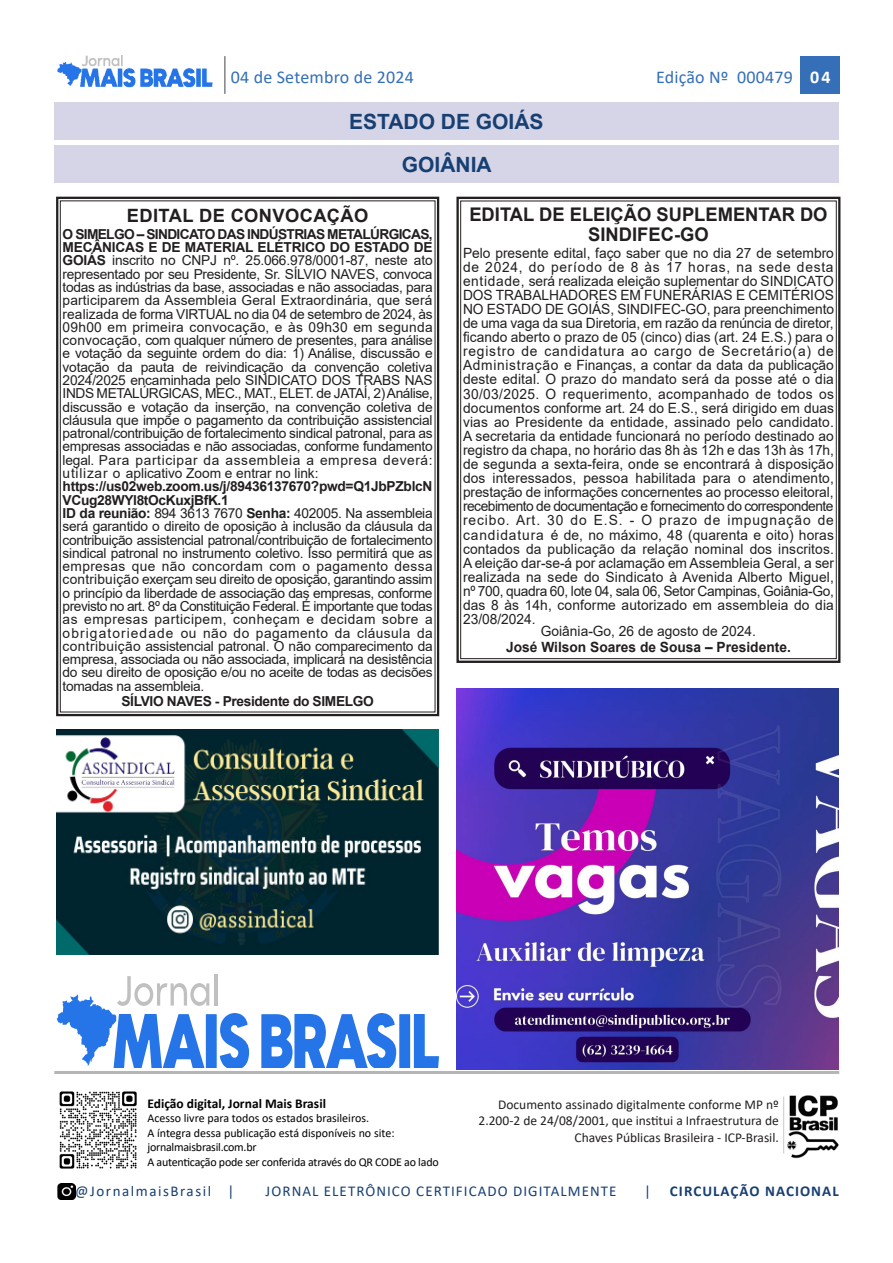
<style>
.page{position:relative;width:893px;height:1263px;background:#fff}
.page>*{position:absolute;margin:0;border:0;box-sizing:border-box;transform-origin:0 0}
.t1{font:700 21px/43px "Arial";color:#173f72;text-align:center}
.t2{font:700 18.75px/20.2px "Arial";color:#231f20;text-align:center}
.t3{font:700 18.3px "Arial";letter-spacing:.02em;color:#231f20}
.t4{font:18px "Calibri";letter-spacing:.01em;color:#346fb7}
.t5{font:15px "Calibri";letter-spacing:.07em;color:#173f72}
.t6{font:15px "Calibri";letter-spacing:.105em;color:#173f72}
.t7{font:700 15px "Calibri";letter-spacing:.07em;color:#173f72}
.t8{font:14.1px/14.1px "Arial";letter-spacing:.01em;color:#231f20;text-align:justify}
.t9{font:700 14.1px "Arial";color:#231f20}
.t10{font:13.8px/13.4px "Arial";letter-spacing:-.025em;color:#231f20;text-align:justify}
.t11{font:700 13.8px "Arial";letter-spacing:-.025em;color:#231f20}
.t12{font:13.5px/16.2px "Calibri";color:#231f20;text-align:right}
.t13{font:700 13.5px "Calibri";color:#000}
.t14{font:12px/14.4px "Calibri";letter-spacing:-.01em;color:#000}
.s1{font-weight:700;color:#fff}
.s2{font-weight:700}
</style>
<div class="page">
<div style="left:800px;top:56px;width:40px;height:38px;background:#346fb7"></div>
<hr style="left:224px;top:56px;width:2px;height:38px;background:#808285">
<img style="left:57px;top:56px;width:156px;height:32px">
<img style="left:59px;top:1091px;width:78px;height:78px">
<img style="left:57px;top:1184px;width:18px;height:16px">
<hr style="left:54px;top:1071px;width:785px;height:3px;background:#b5b6b6">
<img style="left:783px;top:1095px;width:56px;height:64px">
<hr style="left:783px;top:1096px;width:1px;height:57px;background:#c7c7d9">
<div style="left:54px;top:102px;width:785px;height:38px;background:#d5d5e7"></div>
<div style="left:54px;top:145px;width:785px;height:38px;background:#d5d5e7"></div>
<div style="left:56px;top:197px;width:383px;height:519px;border:2px solid #231f20"></div>
<img style="left:56px;top:729px;width:383px;height:226px">
<hr style="left:214px;top:974px;width:3px;height:31px;background:#c0c0c0">
<svg style="left:57px;top:976px;width:192px;height:92px"></svg>
<svg style="left:261px;top:1013px;width:178px;height:55px"></svg>
<img style="left:457px;top:688px;width:382px;height:382px">
<div style="left:456px;top:197px;width:384px;height:466px;border:2px solid #231f20"></div>
<h3 class="t4" style="left:231px;top:65px;width:184px">04 de Setembro de 2024</h3>
<h3 class="t4" style="left:656px;top:65px;width:176px">Edição Nº 000479 <span class="s1">04</span></h3>
<h1 class="t1" style="left:349px;top:100px;width:196px">ESTADO DE GOIÁS<br>GOIÂNIA</h1>
<h3 class="t3" style="left:127px;top:203px;width:243px">EDITAL DE CONVOCAÇÃO</h3>
<p class="t10" style="left:63px;top:227px;width:372px"><span class="s2">O SIMELGO – SINDICATO DAS INDÚSTRIAS METALÚRGICAS, MECÂNICAS E DE MATERIAL ELÉTRICO DO ESTADO DE GOIÁS</span> inscrito no CNPJ nº. 25.066.978/0001-87, neste ato representado por seu Presidente, Sr. SÍLVIO NAVES, convoca todas as indústrias da base, associadas e não associadas, para participarem da Assembleia Geral Extraordinária, que será realizada de forma VIRTUAL no dia 04 de setembro de 2024, às 09h00 em primeira convocação, e às 09h30 em segunda convocação, com qualquer número de presentes, para análise e votação da seguinte ordem do dia: 1) Análise, discussão e votação da pauta de reivindicação da convenção coletiva 2024/2025 encaminhada pelo SINDICATO DOS TRABS NAS INDS METALÚRGICAS, MEC., MAT., ELET. de JATAÍ, 2) Análise, discussão e votação da inserção, na convenção coletiva de cláusula que impõe o pagamento da contribuição assistencial patronal/contribuição de fortalecimento sindical patronal, para as empresas associadas e não associadas, conforme fundamento legal. Para participar da assembleia a empresa deverá: utilizar o aplicativo Zoom e entrar no link:</p>
<p class="t10" style="left:63px;top:480px;width:372px;text-align:left"><span class="s2">https://us02web.zoom.us/j/89436137670?pwd=Q1JbPZblcN VCug28WYl8tOcKuxjBfK.1<br>ID da reunião:</span> 894 3613 7670 <span class="s2">Senha:</span> 402005. Na assembleia será garantido o direito de oposição à inclusão da cláusula da contribuição assistencial patronal/contribuição de fortalecimento sindical patronal no instrumento coletivo. Isso permitirá que as empresas que não concordam com o pagamento dessa contribuição exerçam seu direito de oposição, garantindo assim o princípio da liberdade de associação das empresas, conforme previsto no art. 8º da Constituição Federal. É importante que todas as empresas participem, conheçam e decidam sobre a obrigatoriedade ou não do pagamento da cláusula da contribuição assistencial patronal. O não comparecimento da empresa, associada ou não associada, implicará na desistência do seu direito de oposição e/ou no aceite de todas as decisões tomadas na assembleia.</p>
<p class="t11" style="left:121px;top:692px;width:254px">SÍLVIO NAVES - Presidente do SIMELGO</p>
<h2 class="t2" style="left:469px;top:204px;width:360px">EDITAL DE ELEIÇÃO SUPLEMENTAR DO<br>SINDIFEC-GO</h2>
<p class="t8" style="left:463px;top:245px;width:373px">Pelo presente edital, faço saber que no dia 27 de setembro de 2024, do período de 8 às 17 horas, na sede desta entidade, será realizada eleição suplementar do SINDICATO DOS TRABALHADORES EM FUNERÁRIAS E CEMITÉRIOS NO ESTADO DE GOIÁS, SINDIFEC-GO, para preenchimento de uma vaga da sua Diretoria, em razão da renúncia de diretor, ficando aberto o prazo de 05 (cinco) dias (art. 24 E.S.) para o registro de candidatura ao cargo de Secretário(a) de Administração e Finanças, a contar da data da publicação deste edital. O prazo do mandato será da posse até o dia 30/03/2025. O requerimento, acompanhado de todos os documentos conforme art. 24 do E.S., será dirigido em duas vias ao Presidente da entidade, assinado pelo candidato.<br>A secretaria da entidade funcionará no período destinado ao registro da chapa, no horário das 8h às 12h e das 13h às 17h, de segunda a sexta-feira, onde se encontrará à disposição dos interessados, pessoa habilitada para o atendimento, prestação de informações concernentes ao processo eleitoral, recebimento de documentação e fornecimento do correspondente recibo. Art. 30 do E.S. - O prazo de impugnação de candidatura é de, no máximo, 48 (quarenta e oito) horas contados da publicação da relação nominal dos inscritos.<br>A eleição dar-se-á por aclamação em Assembleia Geral, a ser realizada na sede do Sindicato à Avenida Alberto Miguel, nº 700, quadra 60, lote 04, sala 06, Setor Campinas, Goiânia-Go, das 8 às 14h, conforme autorizado em assembleia do dia 23/08/2024.</p>
<p class="t8" style="left:541px;top:624px;width:217px">Goiânia-Go, 26 de agosto de 2024.</p>
<p class="t9" style="left:506px;top:637px;width:286px">José Wilson Soares de Sousa – Presidente.</p>
<p class="t13" style="left:147px;top:1094px;width:180px">Edição digital, Jornal Mais Brasil</p>
<p class="t14" style="left:147px;top:1111px;width:293px">Acesso livre para todos os estados brasileiros.<br>A íntegra dessa publicação está disponíveis no site: jornalmaisbrasil.com.br<br>A autenticação pode ser conferida através do QR CODE ao lado</p>
<p class="t12" style="left:479px;top:1096px;width:302px">Documento assinado digitalmente conforme MP nº<br>2.200-2 de 24/08/2001, que institui a Infraestrutura de<br>Chaves Públicas Brasileira - ICP-Brasil.</p>
<p class="t6" style="left:75px;top:1181px;width:161px">@JornalmaisBrasil |</p>
<p class="t5" style="left:266px;top:1181px;width:352px">JORNAL ELETRÔNICO CERTIFICADO DIGITALMENTE</p>
<p class="t5" style="left:644px;top:1181px;width:8px">|</p>
<p class="t7" style="left:670px;top:1181px;width:170px">CIRCULAÇÃO NACIONAL</p>
</div>
